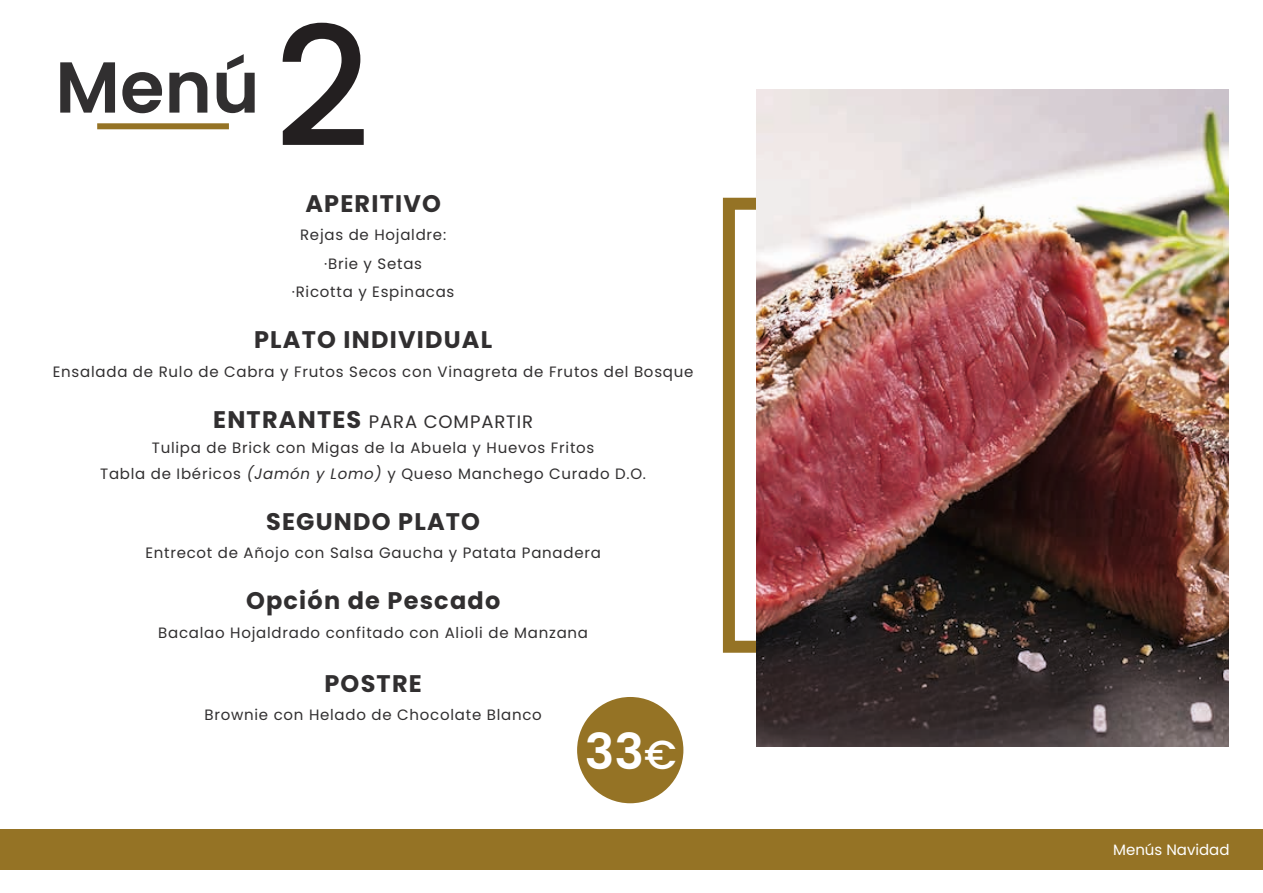
<style>
.page{position:relative;width:1263px;height:893px;background:#fff}
.page>*{position:absolute;margin:0;border:0;box-sizing:border-box;transform-origin:0 0}
.t1{font:500 166.5px "Poppins";color:#231f20}
.t2{font:600 72px "Poppins";color:#312f30}
.t3{font:600 49.5px "Poppins";color:#fff}
.t4{font:700 24px "Poppins";letter-spacing:.05em;color:#312f30}
.t5{font:18px "Poppins";letter-spacing:.05em;color:#312f30}
.t6{font:15px/28.5px "Poppins";letter-spacing:.05em;color:#312f30;text-align:center}
.t7{font:15px "Poppins";color:#fff}
.s1{font-weight:700;font-size:24px}
.s2{font-style:italic}
.s3{font-weight:500;font-size:40.5px}
</style>
<div class="page">
<div style="left:0;top:829px;width:1263px;height:41px;background:#957325"></div>
<div style="left:97px;top:123px;width:132px;height:6px;background:#957325"></div>
<div style="left:577px;top:697px;width:106px;height:106px;background:#957325;border-radius:50%"></div>
<div style="left:723px;top:198px;width:459px;height:455px;border:12px solid #957325"></div>
<img style="left:757px;top:89px;width:472px;height:657px">
<h2 class="t2" style="left:55px;top:46px;width:206px">Menú</h2>
<h1 class="t1" style="left:274px;top:-8px;width:98px">2</h1>
<h3 class="t4" style="left:305px;top:189px;width:137px">APERITIVO</h3>
<p class="t6" style="left:292px;top:221px;width:164px">Rejas de Hojaldre: ·Brie y Setas ·Ricotta y Espinacas</p>
<h3 class="t4" style="left:254px;top:326px;width:240px">PLATO INDIVIDUAL</h3>
<p class="t6" style="left:53px;top:357px;width:642px">Ensalada de Rulo de Cabra y Frutos Secos con Vinagreta de Frutos del Bosque</p>
<p class="t5" style="left:213px;top:411px;width:321px"><span class="s1">ENTRANTES</span> PARA COMPARTIR</p>
<p class="t6" style="left:100px;top:435px;width:547px;line-height:25.5px">Tulipa de Brick con Migas de la Abuela y Huevos Fritos<br>Tabla de Ibéricos <span class="s2">(Jamón y Lomo)</span> y Queso Manchego Curado D.O.</p>
<h3 class="t4" style="left:266px;top:507px;width:215px">SEGUNDO PLATO</h3>
<p class="t6" style="left:145px;top:539px;width:457px">Entrecot de Añojo con Salsa Gaucha y Patata Panadera</p>
<h3 class="t4" style="left:246px;top:587px;width:256px">Opción de Pescado</h3>
<p class="t6" style="left:158px;top:618px;width:431px">Bacalao Hojaldrado confitado con Alioli de Manzana</p>
<h3 class="t4" style="left:324px;top:669px;width:99px">POSTRE</h3>
<p class="t6" style="left:204px;top:701px;width:339px">Brownie con Helado de Chocolate Blanco</p>
<h3 class="t3" style="left:585px;top:723px;width:93px">33<span class="s3">€</span></h3>
<p class="t7" style="left:1113px;top:841px;width:118px">Menús Navidad</p>
</div>
